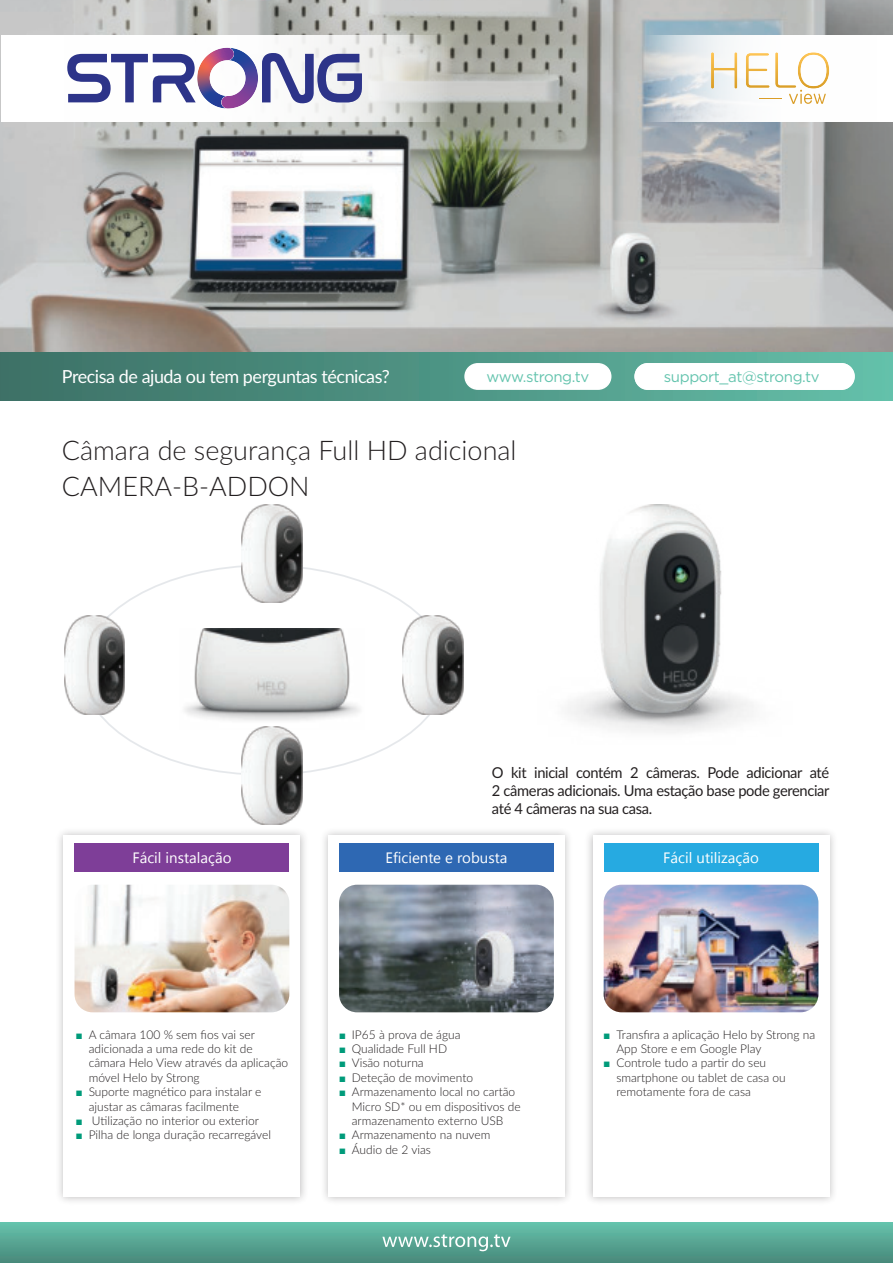
<style>
.page{position:relative;width:893px;height:1263px;background:#fff}
.page>*{position:absolute;margin:0;border:0;box-sizing:border-box;transform-origin:0 0}
.t1{font:300 27px/36.6px "Lato";color:#231f20}
.t2{font:18px "Lato";letter-spacing:-.025em;color:#fff}
.t3{font:15px/18px "Lato";letter-spacing:-.025em;color:#231f20;text-align:justify}
.t4{font:15px "Segoe UI";color:#fff}
.t5{font:15px "Gotham";letter-spacing:-.025em;color:#64c4ae}
.t6{font:300 12px/14.4px "Lato";color:#231f20}
</style>
<div class="page">
<img style="left:0;top:0;width:893px;height:352px">
<div style="left:0;top:352px;width:893px;height:48px;background:linear-gradient(to right,#3b6f64,#63bea8)"></div>
<div style="left:465px;top:364px;width:146px;height:25px;background:#fff;border-radius:13px"></div>
<div style="left:464px;top:363px;width:147px;height:27px;border:2px solid #fff;border-radius:13px"></div>
<img style="left:403px;top:616px;width:60px;height:98px">
<img style="left:64px;top:616px;width:61px;height:98px">
<img style="left:241px;top:504px;width:61px;height:98px">
<img style="left:241px;top:729px;width:61px;height:96px">
<img style="left:184px;top:628px;width:176px;height:101px">
<img style="left:568px;top:504px;width:185px;height:229px">
<svg style="left:646px;top:35px;width:247px;height:86px"></svg>
<svg style="left:711px;top:52px;width:118px;height:52px"></svg>
<div style="left:55px;top:827px;width:254px;height:378px;background:#231f20;opacity:.3"></div>
<div style="left:64px;top:835px;width:236px;height:362px;background:#fff"></div>
<img style="left:75px;top:885px;width:214px;height:127px">
<div style="left:584px;top:827px;width:254px;height:378px;background:#231f20;opacity:.3"></div>
<div style="left:593px;top:835px;width:236px;height:362px;background:#fff"></div>
<img style="left:604px;top:885px;width:214px;height:127px">
<div style="left:320px;top:827px;width:253px;height:378px;background:#231f20;opacity:.3"></div>
<div style="left:328px;top:835px;width:237px;height:362px;background:#fff"></div>
<img style="left:339px;top:885px;width:215px;height:127px">
<svg style="left:1px;top:35px;width:445px;height:86px"></svg>
<svg style="left:262px;top:53px;width:100px;height:50px"></svg>
<svg style="left:67px;top:48px;width:178px;height:61px"></svg>
<div style="left:0;top:1222px;width:893px;height:41px;background:linear-gradient(to bottom,#66c3ad,#48887a)"></div>
<svg style="left:382px;top:1234px;width:129px;height:17px;background:#7cb8aa"></svg>
<div style="left:635px;top:364px;width:219px;height:25px;background:#fff;border-radius:13px"></div>
<div style="left:634px;top:363px;width:221px;height:27px;border:2px solid #fff;border-radius:13px"></div>
<div style="left:75px;top:843px;width:214px;height:29px;background:#7e3e98"></div>
<div style="left:604px;top:843px;width:214px;height:29px;background:#26aae1"></div>
<div style="left:339px;top:843px;width:215px;height:29px;background:#2e68b3"></div>
<h2 class="t2" style="left:62px;top:364px;width:329px">Precisa de ajuda ou tem perguntas técnicas?</h2>
<p class="t5" style="left:486px;top:370px;width:104px">www.strong.tv</p>
<p class="t5" style="left:667px;top:370px;width:157px">support_at@strong.tv</p>
<h1 class="t1" style="left:62px;top:434px;width:456px">Câmara de segurança Full HD adicional<br>CAMERA-B-ADDON</h1>
<p class="t4" style="left:132px;top:852px;width:101px">Fácil instalação</p>
<p class="t3" style="left:492px;top:763px;width:339px">O kit inicial contém 2 câmeras. Pode adicionar até 2 câmeras adicionais. Uma estação base pode gerenciar até 4 câmeras na sua casa.</p>
<p class="t4" style="left:386px;top:846px;width:123px">Eficiente e robusta</p>
<p class="t4" style="left:663px;top:852px;width:97px">Fácil utilização</p>
<p class="t6" style="left:89px;top:1027px;width:201px">A câmara 100 % sem fios vai ser adicionada a uma rede do kit de câmara Helo View através da aplicação móvel Helo by Strong<br>Suporte magnético para instalar e ajustar as câmaras facilmente<br>Utilização no interior ou exterior<br>Pilha de longa duração recarregável</p>
<p class="t6" style="left:352px;top:1027px;width:170px">IP65 à prova de água<br>Qualidade Full HD<br>Visão noturna<br>Deteção de movimento<br>Armazenamento local no cartão<br>Micro SD* ou em dispositivos de armazenamento externo USB<br>Armazenamento na nuvem<br>Áudio de 2 vias</p>
<p class="t6" style="left:616px;top:1027px;width:200px">Transfira a aplicação Helo by Strong na<br>App Store e em Google Play<br>Controle tudo a partir do seu smartphone ou tablet de casa ou remotamente fora de casa</p>
</div>
